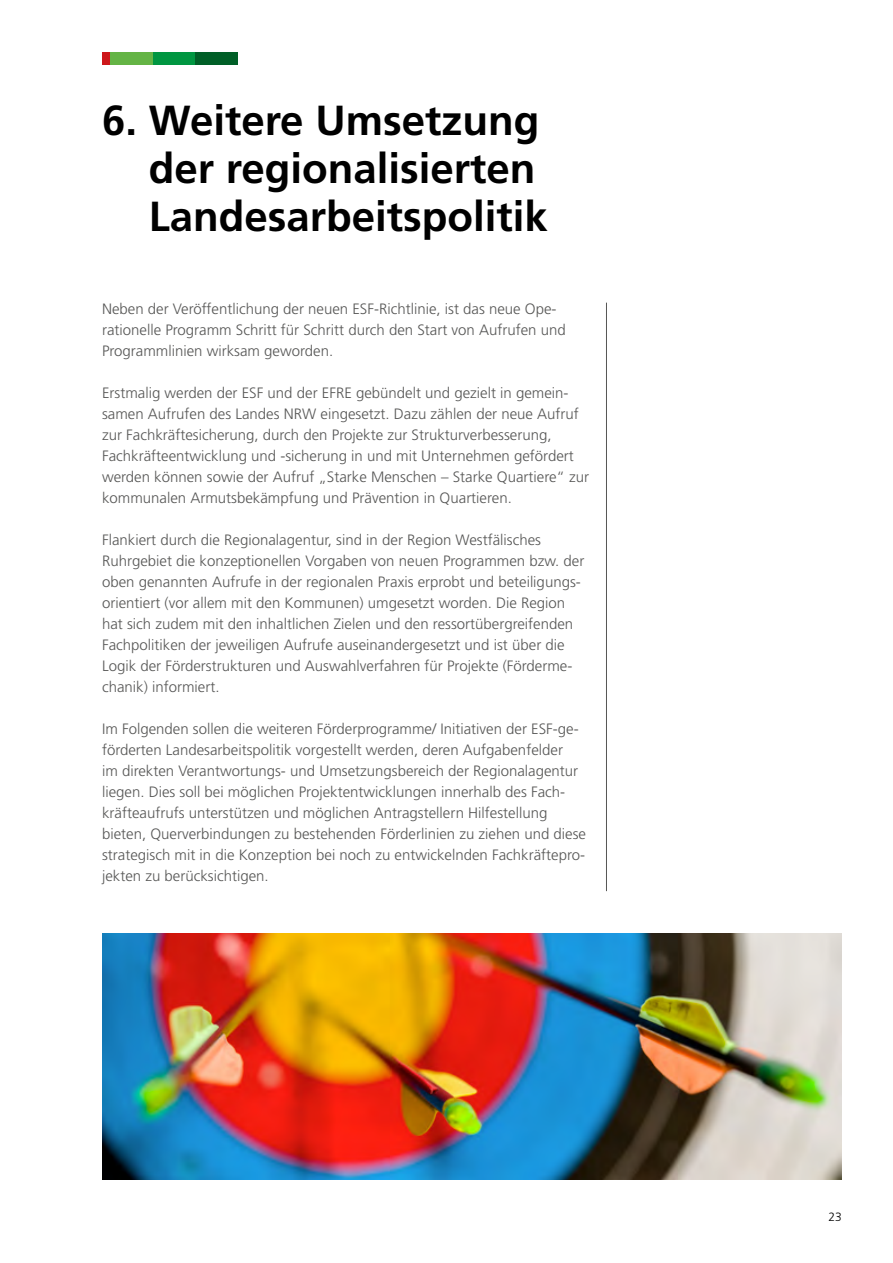
<style>
.page{position:relative;width:893px;height:1263px;background:#fff}
.page>*{position:absolute;margin:0;border:0;box-sizing:border-box;transform-origin:0 0}
.t1{font:700 42px/48px "Frutiger LT Std";color:#000}
.t2{font:300 15px/21px "Frutiger LT Std";color:#575756}
.t3{font:300 12px "Frutiger LT Std";color:#000}
</style>
<div class="page">
<div style="left:102px;top:52px;width:9px;height:12px;background:#cd171a"></div>
<div style="left:111px;top:52px;width:42px;height:12px;background:#64b445"></div>
<div style="left:153px;top:52px;width:43px;height:12px;background:#009641"></div>
<div style="left:196px;top:52px;width:42px;height:12px;background:#005f27"></div>
<img style="left:102px;top:933px;width:740px;height:247px">
<hr style="left:606px;top:303px;width:1px;height:588px;background:#575756">
<h1 class="t1" style="left:149px;top:97px;width:401px;text-indent:-47px">6. Weitere Umsetzung der regionalisierten<br>Landesarbeitspolitik</h1>
<p class="t2" style="left:102px;top:298px;width:465px">Neben der Veröffentlichung der neuen ESF-Richtlinie, ist das neue Ope&shy;rationelle Programm Schritt für Schritt durch den Start von Aufrufen und<br>Programmlinien wirksam geworden.</p>
<p class="t2" style="left:102px;top:382px;width:489px">Erstmalig werden der ESF und der EFRE gebündelt und gezielt in gemein&shy;samen Aufrufen des Landes NRW eingesetzt. Dazu zählen der neue Aufruf zur Fachkräftesicherung, durch den Projekte zur Strukturverbesserung, Fachkräfteentwicklung und -sicherung in und mit Unternehmen gefördert werden können sowie der Aufruf „Starke Menschen – Starke Quartiere“ zur kommunalen Armutsbekämpfung und Prävention in Quartieren.</p>
<p class="t2" style="left:102px;top:529px;width:484px">Flankiert durch die Regionalagentur, sind in der Region Westfälisches Ruhrgebiet die konzeptionellen Vorgaben von neuen Programmen bzw. der oben genannten Aufrufe in der regionalen Praxis erprobt und beteiligungs&shy;orientiert (vor allem mit den Kommunen) umgesetzt worden. Die Region hat sich zudem mit den inhaltlichen Zielen und den ressortübergreifenden Fachpolitiken der jeweiligen Aufrufe auseinandergesetzt und ist über die Logik der Förderstrukturen und Auswahlverfahren für Projekte (Förderme&shy;chanik) informiert.</p>
<p class="t2" style="left:102px;top:718px;width:486px">Im Folgenden sollen die weiteren Förderprogramme/ Initiativen der ESF-ge&shy;förderten Landesarbeitspolitik vorgestellt werden, deren Aufgabenfelder<br>im direkten Verantwortungs- und Umsetzungsbereich der Regionalagentur liegen. Dies soll bei möglichen Projektentwicklungen innerhalb des Fach&shy;kräfteaufrufs unterstützen und möglichen Antragstellern Hilfestellung bieten, Querverbindungen zu bestehenden Förderlinien zu ziehen und diese strategisch mit in die Konzeption bei noch zu entwickelnden Fachkräftepro&shy;jekten zu berücksichtigen.</p>
<p class="t3" style="left:829px;top:1210px;width:15px">23</p>
</div>
